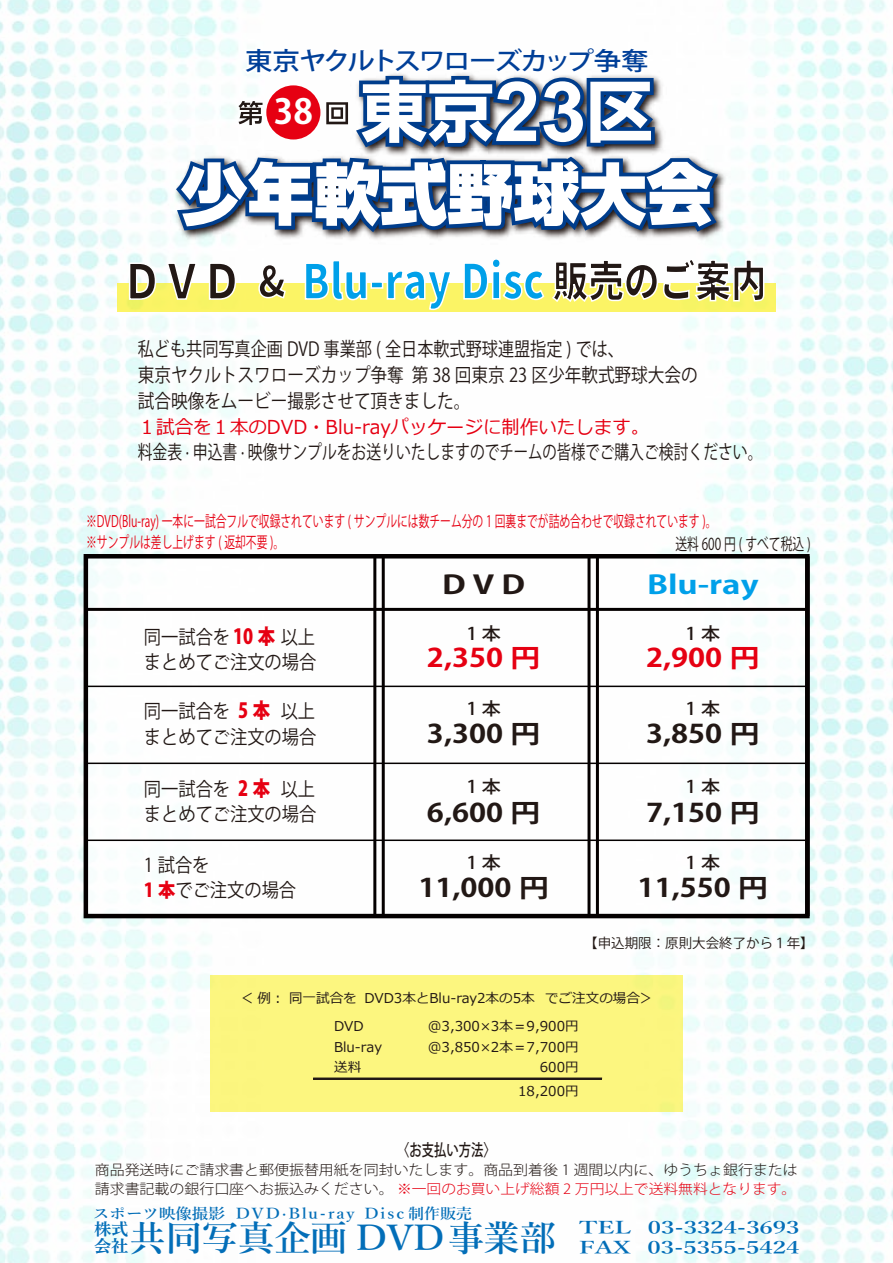
<style>
.page{position:relative;width:893px;height:1263px;background:#fff}
.page>*{position:absolute;margin:0;border:0;box-sizing:border-box;transform-origin:0 0}
.t1{font:600 35.25px "Yu Mincho";color:#036eb8}
.t2{font:700 34.2px "Koz Go Pro";color:#fff}
.t3{font:700 25.5px "Koz Go Pro";color:#221815;scale:1.17 1}
.t4{font:700 25.5px "Koz Go Pro";color:#e60012;scale:1.17 1}
.t5{font:700 25.5px "Koz Go Pro";color:#00a0e9;scale:1.32 1}
.t6{font:700 25.5px "Koz Go Pro";color:#221815;scale:1.32 1}
.t7{font:500 24.9px "Koz Go Pro";letter-spacing:-.1em;color:#003f98;scale:1.1 1}
.t8{font:800 20.7px "Koz Go Pro";color:#e60012;scale:.84 1}
.t9{font:19.2px/25.8px "Koz Go Pro";color:#221815;scale:.84 1}
.t10{font:19.2px "Koz Go Pro";color:#221815;scale:.77 1}
.t11{font:19.2px "Meiryo";color:#e60012;scale:.96 1}
.t12{font:19.05px/25.5px "Koz Go Pro";color:#221815;scale:.9 1}
.t13{font:600 17.55px/19.6px "Yu Mincho";color:#036eb8;scale:1.45 1}
.t14{font:500 17.55px "Koz Go Pro";letter-spacing:.25em;color:#221815;scale:1.09 1}
.t15{font:500 16.5px "Koz Go Pro";color:#221815;scale:.75 1}
.t16{font:16.35px "Koz Go Pro";color:#221815;scale:.72 1}
.t17{font:15.75px/20.5px "Koz Go Pro";color:#e60012;scale:.69 1}
.t18{font:600 15px "Yu Mincho";color:#036eb8;scale:1.1 1}
.t19{font:300 14.1px "Koz Go Pro";color:#221815;scale:1.06 1}
.t20{font:300 13.95px "Koz Go Pro";color:#e60012;scale:1.06 1}
.t21{font:13.5px/28.3px "Meiryo";color:#221815}
.t22{font:13.5px "Koz Go Pr 6 N";color:#221815}
.s1{font-weight:800;color:#e60012}
.s2{font-size:14.1px;color:#221815}
</style>
<div class="page">
<img style="left:0;top:0;width:893px;height:1263px">
<div style="left:117px;top:283px;width:659px;height:29px;background:#fbf465"></div>
<svg style="left:128px;top:262px;width:29px;height:39px"></svg>
<svg style="left:166px;top:261px;width:32px;height:39px"></svg>
<svg style="left:208px;top:262px;width:29px;height:38px"></svg>
<svg style="left:258px;top:263px;width:29px;height:36px"></svg>
<svg style="left:304px;top:259px;width:64px;height:42px"></svg>
<div style="left:371px;top:282px;width:12px;height:6px;background:#00a0e9"></div>
<div style="left:370px;top:281px;width:13px;height:8px;border:2px solid #fff"></div>
<svg style="left:386px;top:269px;width:67px;height:42px"></svg>
<svg style="left:463px;top:257px;width:82px;height:44px"></svg>
<svg style="left:551px;top:257px;width:214px;height:45px"></svg>
<img style="left:170px;top:151px;width:560px;height:93px">
<svg style="left:171px;top:46px;width:552px;height:191px"></svg>
<div style="left:210px;top:975px;width:473px;height:136px;background:#fcf67f"></div>
<hr style="left:313px;top:1078px;width:289px;height:1px;background:#221815">
<div style="left:85px;top:557px;width:721px;height:358px;background:#fff"></div>
<div style="left:84px;top:554px;width:726px;height:364px;border:4px solid #040000"></div>
<hr style="left:373px;top:556px;width:3px;height:360px;background:#040000">
<hr style="left:382px;top:556px;width:3px;height:360px;background:#040000">
<hr style="left:587px;top:556px;width:3px;height:360px;background:#040000">
<hr style="left:596px;top:556px;width:3px;height:360px;background:#040000">
<div style="left:805px;top:556px;width:5px;height:360px;background:#040000"></div>
<hr style="left:86px;top:608px;width:721px;height:3px;background:#040000">
<hr style="left:86px;top:686px;width:721px;height:1px;background:#040000">
<hr style="left:86px;top:762px;width:721px;height:2px;background:#040000">
<hr style="left:86px;top:839px;width:721px;height:2px;background:#040000">
<h3 class="t7" style="left:245px;top:45px;width:368px">東京ヤクルトスワローズカップ争奪</h3>
<h2 class="t2" style="left:274px;top:90px;width:41px">38</h2>
<h3 class="t9" style="left:138px;top:337px;width:668px">私ども共同写真企画 DVD 事業部 ( 全日本軟式野球連盟指定 ) では、<br>東京ヤクルトスワローズカップ争奪 第 38 回東京 23 区少年軟式野球大会の試合映像をムービー撮影させて頂きました。</h3>
<h3 class="t11" style="left:138px;top:413px;width:534px">１試合を１本のDVD・Blu-rayパッケージに制作いたします。</h3>
<h3 class="t10" style="left:138px;top:440px;width:813px">料金表 · 申込書 · 映像サンプルをお送りいたしますのでチームの皆様でご購入ご検討ください。</h3>
<p class="t17" style="left:86px;top:511px;width:915px">※DVD(Blu-ray) 一本に一試合フルで収録されています ( サンプルには数チーム分の 1 回裏までが詰め合わせで収録されています )。※サンプルは差し上げます ( 返却不要 )。</p>
<p class="t16" style="left:675px;top:533px;width:190px">送料 600 円 ( すべて税込 )</p>
<h3 class="t8" style="left:233px;top:623px;width:51px">10 本</h3>
<h3 class="t12" style="left:144px;top:624px;width:193px">同一試合を　　 以上まとめてご注文の場合</h3>
<h3 class="t8" style="left:238px;top:697px;width:39px">5 本</h3>
<h3 class="t12" style="left:144px;top:699px;width:193px">同一試合を　　 以上まとめてご注文の場合</h3>
<h3 class="t8" style="left:238px;top:775px;width:39px">2 本</h3>
<h3 class="t12" style="left:144px;top:776px;width:193px">同一試合を　　 以上まとめてご注文の場合</h3>
<h3 class="t12" style="left:144px;top:853px;width:171px">1 試合を<br><span class="s1">1 本</span>でご注文の場合</h3>
<h3 class="t6" style="left:442px;top:569px;width:65px">D V D</h3>
<h3 class="t5" style="left:647px;top:569px;width:86px">Blu-ray</h3>
<p class="t14" style="left:466px;top:622px;width:33px">1本</p>
<p class="t14" style="left:685px;top:622px;width:33px">1本</p>
<h3 class="t4" style="left:427px;top:641px;width:98px">2,350 円</h3>
<h3 class="t4" style="left:646px;top:641px;width:98px">2,900 円</h3>
<p class="t14" style="left:466px;top:697px;width:33px">1本</p>
<p class="t14" style="left:685px;top:697px;width:33px">1本</p>
<h3 class="t3" style="left:427px;top:717px;width:98px">3,300 円</h3>
<h3 class="t3" style="left:646px;top:717px;width:98px">3,850 円</h3>
<p class="t14" style="left:466px;top:775px;width:33px">1本</p>
<p class="t14" style="left:685px;top:775px;width:33px">1本</p>
<h3 class="t3" style="left:427px;top:796px;width:98px">6,600 円</h3>
<h3 class="t3" style="left:646px;top:796px;width:98px">7,150 円</h3>
<p class="t14" style="left:466px;top:851px;width:33px">1本</p>
<p class="t14" style="left:685px;top:851px;width:33px">1本</p>
<h3 class="t3" style="left:418px;top:871px;width:113px">11,000 円</h3>
<h3 class="t3" style="left:638px;top:871px;width:113px">11,550 円</h3>
<p class="t22" style="left:584px;top:935px;width:231px">【申込期限：原則大会終了から１年】</p>
<p class="t21" style="left:334px;top:984px;width:321px;text-indent:-95px">＜例︓ 同一試合を DVD3本とBlu-ray2本の5本 でご注文の場合＞<br>DVD</p>
<p class="t21" style="left:428px;top:1013px;width:152px">@3,300×3本＝9,900円</p>
<p class="t21" style="left:334px;top:1033px;width:49px">Blu-ray</p>
<p class="t21" style="left:428px;top:1033px;width:152px">@3,850×2本＝7,700円</p>
<p class="t21" style="left:334px;top:1054px;width:29px">送料</p>
<p class="t21" style="left:518px;top:1056px;width:62px;line-height:23.4px;text-align:right">600円<br>18,200円</p>
<p class="t15" style="left:397px;top:1139px;width:133px">〈お支払い方法〉</p>
<p class="t19" style="left:95px;top:1161px;width:665px">商品発送時にご請求書と郵便振替用紙を同封いたします。商品到着後 1 週間以内に、ゆうちょ銀行または</p>
<p class="t20" style="left:95px;top:1179px;width:663px"><span class="s2">請求書記載の銀行口座へお振込みください。</span> ※一回のお買い上げ総額 2 万円以上で送料無料となります。</p>
<p class="t18" style="left:93px;top:1205px;width:346px">スポーツ映像撮影 DVD·Blu-ray Disc 制作販売</p>
<h1 class="t1" style="left:93px;top:1218px;width:464px">㍿共同写真企画 DVD事業部</h1>
<p class="t13" style="left:579px;top:1218px;width:154px">TEL 03-3324-3693<br>FAX 03-5355-5424</p>
</div>
